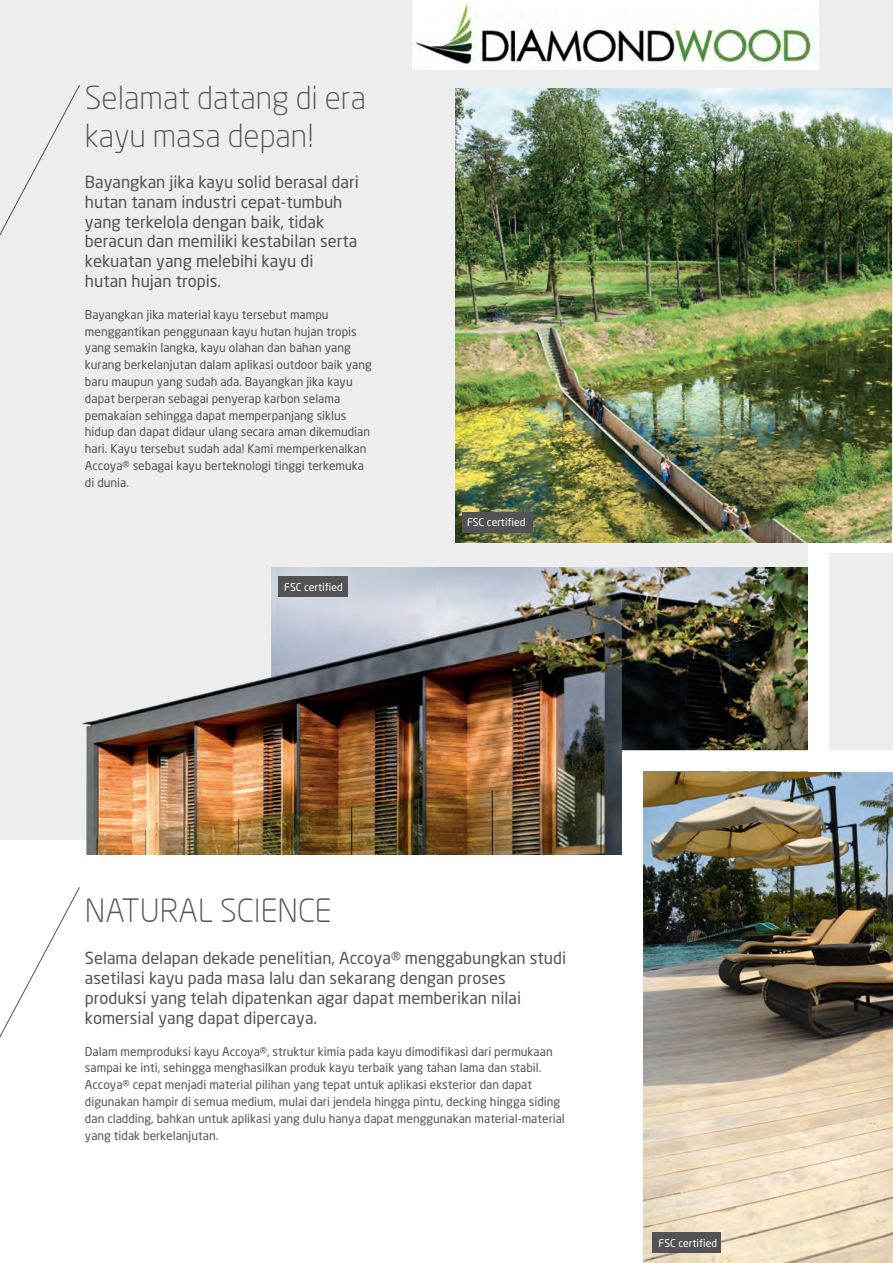
<style>
.page{position:relative;width:893px;height:1263px;background:#fff}
.page>*{position:absolute;margin:0;border:0;box-sizing:border-box;transform-origin:0 0}
.body{font:300 31.5px/37.8px "Neo Sans W1 G";color:#535355}
.body-2{font:300 31.5px "Neo Sans Pro";color:#535355}
.body-3{font:16.5px/19.8px "Neo Sans";color:#535355}
.body-4{font:12px/16.8px "Neo Sans";color:#535355}
.t1{font:10.5px "Neo Sans W1 G";color:#fff}
</style>
<div class="page">
<div style="left:0;top:0;width:893px;height:840px;background:#ecedec"></div>
<svg style="left:808px;top:531px;width:85px;height:208px"></svg>
<svg style="left:0;top:85px;width:80px;height:151px"></svg>
<svg style="left:0;top:887px;width:80px;height:151px"></svg>
<img style="left:82px;top:568px;width:726px;height:287px">
<svg style="left:611px;top:739px;width:282px;height:116px;background:#c1c2c0"></svg>
<img style="left:412px;top:0;width:407px;height:69px">
<img style="left:455px;top:88px;width:436px;height:454px">
<img style="left:643px;top:772px;width:250px;height:491px">
<div style="left:462px;top:512px;width:70px;height:21px;background:#535355"></div>
<div style="left:278px;top:576px;width:69px;height:20px;background:#535355"></div>
<div style="left:652px;top:1232px;width:69px;height:21px;background:#535355"></div>
<p class="body" style="left:85px;top:78px;width:283px">Selamat datang di era kayu masa depan!</p>
<p class="body-3" style="left:85px;top:172px;width:275px">Bayangkan jika kayu solid berasal dari hutan tanam industri cepat-tumbuh yang terkelola dengan baik, tidak beracun dan memiliki kestabilan serta kekuatan yang melebihi kayu di hutan hujan tropis.</p>
<p class="body-4" style="left:85px;top:306px;width:288px">Bayangkan jika material kayu tersebut mampu menggantikan penggunaan kayu hutan hujan tropis yang semakin langka, kayu olahan dan bahan yang kurang berkelanjutan dalam aplikasi outdoor baik yang baru maupun yang sudah ada. Bayangkan jika kayu dapat berperan sebagai penyerap karbon selama pemakaian sehingga dapat memperpanjang siklus hidup dan dapat didaur ulang secara aman dikemudian hari. Kayu tersebut sudah ada! Kami memperkenalkan Accoya® sebagai kayu berteknologi tinggi terkemuka di dunia.</p>
<p class="t1" style="left:284px;top:580px;width:60px">FSC certified</p>
<p class="t1" style="left:467px;top:516px;width:60px">FSC certified</p>
<p class="body-2" style="left:85px;top:891px;width:248px">NATURAL SCIENCE</p>
<p class="body-3" style="left:85px;top:948px;width:483px">Selama delapan dekade penelitian, Accoya® menggabungkan studi asetilasi kayu pada masa lalu dan sekarang dengan proses produksi yang telah dipatenkan agar dapat memberikan nilai komersial yang dapat dipercaya.</p>
<p class="body-4" style="left:85px;top:1042px;width:481px">Dalam memproduksi kayu Accoya®, struktur kimia pada kayu dimodifikasi dari permukaan sampai ke inti, sehingga menghasilkan produk kayu terbaik yang tahan lama dan stabil.<br>Accoya® cepat menjadi material pilihan yang tepat untuk aplikasi eksterior dan dapat digunakan hampir di semua medium, mulai dari jendela hingga pintu, decking hingga siding dan cladding, bahkan untuk aplikasi yang dulu hanya dapat menggunakan material-material yang tidak berkelanjutan.</p>
<p class="t1" style="left:659px;top:1236px;width:60px">FSC certified</p>
</div>
